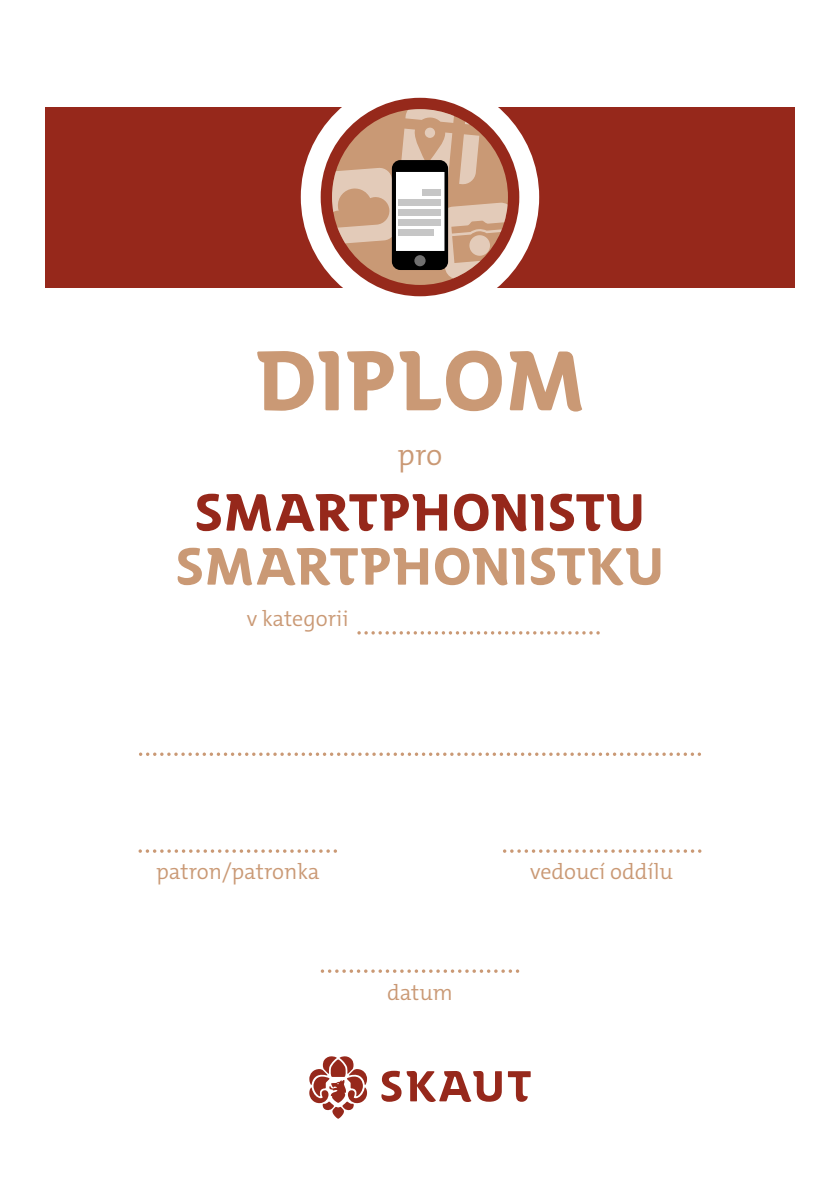
<style>
.page{position:relative;width:840px;height:1191px;background:#fff}
.page>*{position:absolute;margin:0;border:0;box-sizing:border-box;transform-origin:0 0}
.t1{font:700 84px "SKAUT";letter-spacing:-.01em;color:#ca9975}
.odborka{font:700 52px/54px "SKAUT";color:#ca9975;text-align:center}
.t2{font:300 30px "The Mix C5";color:#ca9975}
.t3{font:300 22px "The Mix C5";color:#ca9975}
.s1{color:#96281b}
</style>
<div class="page">
<div style="left:45px;top:107px;width:749px;height:180px;background:#96281b"></div>
<div style="left:300px;top:78px;width:239px;height:238px;background:#fff;border-radius:50%"></div>
<svg style="left:148px;top:752px;width:552px;height:4px"></svg>
<svg style="left:309px;top:1056px;width:58px;height:62px"></svg>
<svg style="left:507px;top:1071px;width:23px;height:30px"></svg>
<svg style="left:381px;top:1070px;width:120px;height:32px"></svg>
<svg style="left:147px;top:849px;width:189px;height:4px"></svg>
<svg style="left:511px;top:849px;width:189px;height:4px"></svg>
<svg style="left:329px;top:969px;width:189px;height:4px"></svg>
<div style="left:320px;top:98px;width:199px;height:198px;background:#96291b;border-radius:50%"></div>
<svg style="left:332px;top:109px;width:175px;height:169px"></svg>
<div style="left:391px;top:160px;width:57px;height:110px;background:#000;border-radius:9px"></div>
<div style="left:395px;top:171px;width:50px;height:81px;background:#fff"></div>
<div style="left:394px;top:170px;width:52px;height:83px;border:2px solid #000"></div>
<div style="left:414px;top:255px;width:11px;height:11px;background:#706f6f;border-radius:50%"></div>
<div style="left:398px;top:199px;width:42px;height:7px;background:#c6c6c6"></div>
<div style="left:398px;top:209px;width:42px;height:7px;background:#c6c6c6"></div>
<div style="left:398px;top:219px;width:42px;height:7px;background:#c6c6c6"></div>
<div style="left:398px;top:229px;width:36px;height:7px;background:#c6c6c6"></div>
<div style="left:422px;top:190px;width:18px;height:6px;background:#c6c6c6"></div>
<svg style="left:366px;top:631px;width:232px;height:3px"></svg>
<p class="t1" style="left:255px;top:330px;width:333px">DIPLOM</p>
<p class="t2" style="left:397px;top:435px;width:46px">pro</p>
<p class="odborka" style="left:175px;top:485px;width:490px"><span class="s1">SMARTPHONISTU<br></span>SMARTPHONISTKU</p>
<p class="t3" style="left:247px;top:605px;width:103px">v kategorii</p>
<p class="t3" style="left:156px;top:858px;width:165px">patron/patronka</p>
<p class="t3" style="left:530px;top:858px;width:144px">vedoucí oddílu</p>
<p class="t3" style="left:387px;top:978px;width:67px">datum</p>
</div>
